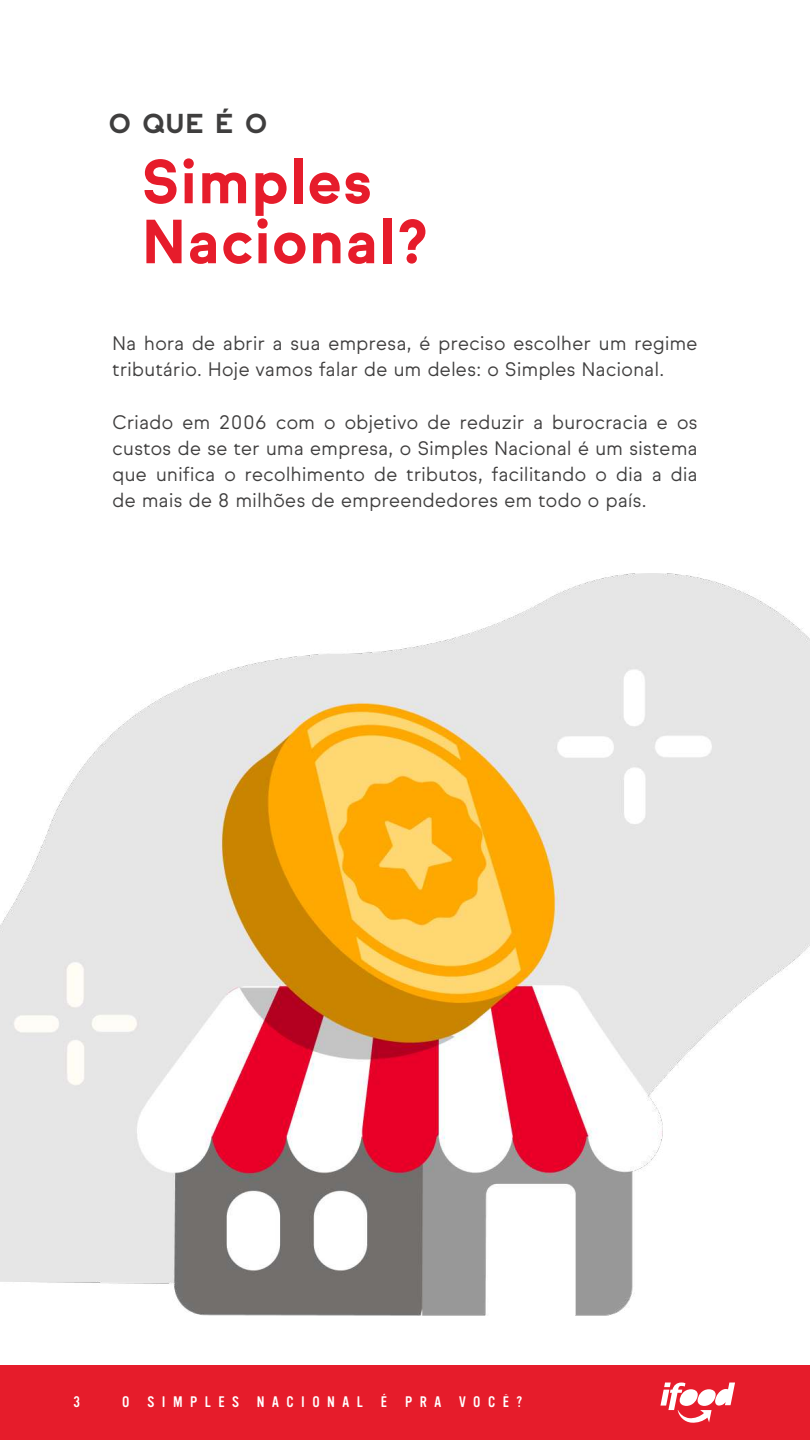
<style>
.page{position:relative;width:810px;height:1440px;background:#fff}
.page>*{position:absolute;margin:0;border:0;box-sizing:border-box;transform-origin:0 0}
.t1{font:700 59.62px/60px "Sul Sans";letter-spacing:.025em;color:#e61c2b}
.t2{font:700 26.25px "Sul Sans";color:#3f3e3e}
.t3{font:300 18.75px/26.2px "Sul Sans";letter-spacing:.025em;color:#3f3e3e}
.t4{font:15px "Vinyl OT";letter-spacing:.5em;color:#fff}
</style>
<div class="page">
<div style="left:0;top:1365px;width:810px;height:75px;background:#e61c2b"></div>
<svg style="left:660px;top:1383px;width:75px;height:40px"></svg>
<img style="left:0;top:574px;width:810px;height:742px">
<h2 class="t2" style="left:109px;top:108px;width:160px">O QUE É O</h2>
<h1 class="t1" style="left:142px;top:153px;width:287px">Simples<br>Nacional?</h1>
<p class="t3" style="left:112px;top:330px;width:587px">Na hora de abrir a sua empresa, é preciso escolher um regime tributário. Hoje vamos falar de um deles: o Simples Nacional.</p>
<p class="t3" style="left:112px;top:409px;width:587px;text-align:justify">Criado em 2006 com o objetivo de reduzir a burocracia e os custos de se ter uma empresa, o Simples Nacional é um sistema que unifica o recolhimento de tributos, facilitando o dia a dia de mais de 8 milhões de empreendedores em todo o país.</p>
<p class="t4" style="left:74px;top:1393px;width:8px">3</p>
<p class="t4" style="left:122px;top:1394px;width:402px">O SIMPLES NACIONAL É PRA VOCÊ?</p>
</div>
